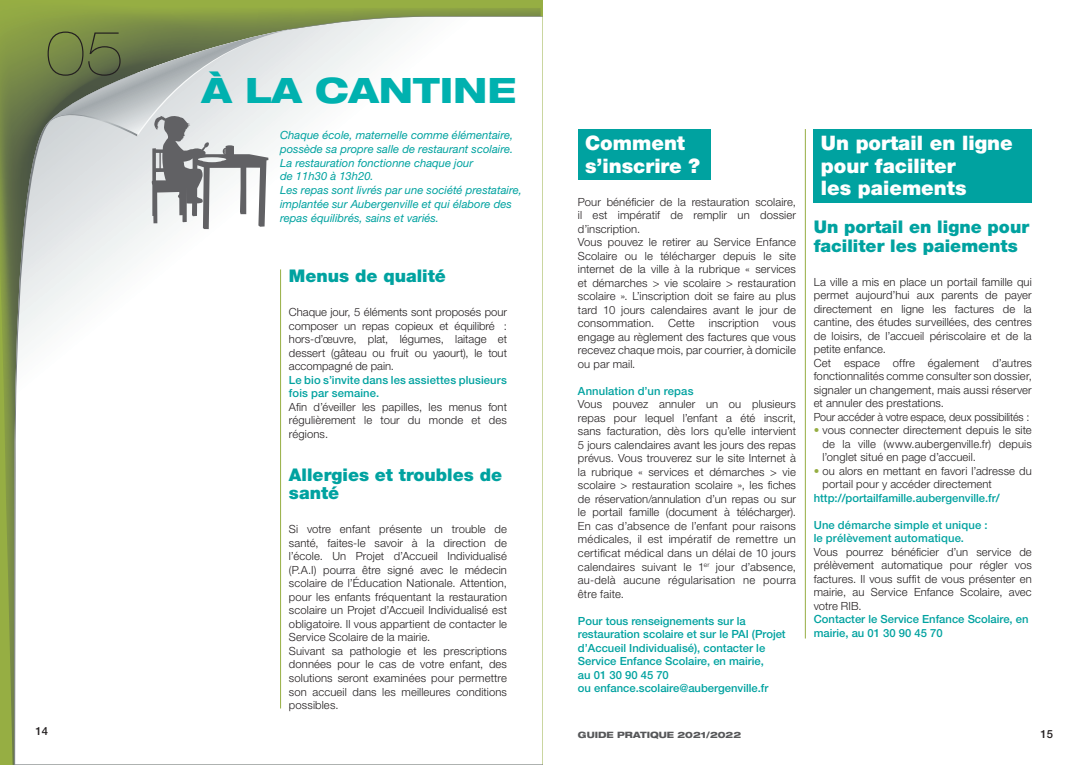
<style>
.page{position:relative;width:1085px;height:780px;background:#fff}
.page>*{position:absolute;margin:0;border:0;box-sizing:border-box;transform-origin:0 0}
.t1{font:200 expanded 60px "Helvetica Neue LT Std";color:#231f20}
.t2{font:800 expanded 35px "Helvetica Neue LT Std";color:#00b1af}
.t3{font:900 20px/22.5px "Helvetica Neue LT Std";color:#fff}
.t4{font:900 17.5px/18.8px "Helvetica Neue LT Std";color:#00a2a0}
.t5{font:300 11.25px/13.5px "Helvetica Neue LT Std";letter-spacing:.01em;color:#231f20;text-align:justify}
.t6{font:500 11.25px/13.5px "Helvetica Neue LT Std";color:#00a2a0}
.t7{font:italic 11.25px/13.8px "Helvetica Neue LT Std";color:#00a2a0}
.t8{font:500 11.25px "Helvetica Neue LT Std";color:#231f20}
.t9{font:800 expanded 8.75px "Helvetica Neue LT Std";color:#57585a}
.s1{color:#96ae43}
</style>
<div class="page">
<img style="left:292px;top:7px;width:206px;height:1px">
<img style="left:5px;top:450px;width:9px;height:314px">
<img style="left:0;top:0;width:292px;height:450px">
<hr style="left:804px;top:129px;width:1px;height:509px;background:#96ae43">
<div style="left:578px;top:129px;width:132px;height:51px;background:#00a2a0"></div>
<div style="left:813px;top:129px;width:218px;height:73px;background:#00a2a0"></div>
<svg style="left:14px;top:16px;width:528px;height:748px"></svg>
<h1 class="t1" style="left:46px;top:19px;width:79px">05</h1>
<h2 class="t2" style="left:202px;top:68px;width:316px">À LA CANTINE</h2>
<p class="t7" style="left:280px;top:128px;width:243px">Chaque école, maternelle comme élémentaire, possède sa propre salle de restaurant scolaire.<br>La restauration fonctionne chaque jour<br>de 11h30 à 13h20.<br>Les repas sont livrés par une société prestataire, implantée sur Aubergenville et qui élabore des repas équilibrés, sains et variés.</p>
<h3 class="t4" style="left:289px;top:266px;width:158px">Menus de qualité</h3>
<p class="t5" style="left:289px;top:305px;width:219px">Chaque jour, 5 éléments sont proposés pour composer un repas copieux et équilibré : hors-d’œuvre, plat, légumes, laitage et dessert (gâteau ou fruit ou yaourt), le tout accompagné de pain.</p>
<p class="t6" style="left:289px;top:373px;width:219px">Le bio s’invite dans les assiettes plusieurs fois par semaine.</p>
<p class="t5" style="left:289px;top:399px;width:219px">Afin d’éveiller les papilles, les menus font régulièrement le tour du monde et des régions.</p>
<h3 class="t4" style="left:289px;top:465px;width:214px">Allergies et troubles de santé</h3>
<p class="t5" style="left:289px;top:522px;width:219px;text-align:left">Si votre enfant présente un trouble de santé, faites-le savoir à la direction de l’école. Un Projet d’Accueil Individualisé (P.A.I) pourra être signé avec le médecin scolaire de l’Éducation Nationale. Attention, pour les enfants fréquentant la restauration scolaire un Projet d’Accueil Individualisé est obligatoire. Il vous appartient de contacter le Service Scolaire de la mairie.<br>Suivant sa pathologie et les prescriptions données pour le cas de votre enfant, des solutions seront examinées pour permettre son accueil dans les meilleures conditions possibles.</p>
<h3 class="t3" style="left:585px;top:132px;width:116px">Comment s’inscrire ?</h3>
<h3 class="t3" style="left:820px;top:132px;width:193px">Un portail en ligne pour faciliter<br>les paiements</h3>
<p class="t5" style="left:578px;top:195px;width:219px;text-align:left">Pour bénéficier de la restauration scolaire, il est impératif de remplir un dossier d’inscription.<br>Vous pouvez le retirer au Service Enfance Scolaire ou le télécharger depuis le site internet de la ville à la rubrique « services et démarches &gt; vie scolaire &gt; restauration scolaire ». L’inscription doit se faire au plus tard 10 jours calendaires avant le jour de consommation. Cette inscription vous engage au règlement des factures que vous recevez chaque mois, par courrier, à domicile ou par mail.</p>
<p class="t6" style="left:578px;top:384px;width:117px">Annulation d’un repas</p>
<p class="t5" style="left:578px;top:397px;width:219px">Vous pouvez annuler un ou plusieurs repas pour lequel l’enfant a été inscrit, sans facturation, dès lors qu’elle intervient 5 jours calendaires avant les jours des repas prévus. Vous trouverez sur le site Internet à la rubrique « services et démarches &gt; vie scolaire &gt; restauration scolaire », les fiches de réservation/annulation d’un repas ou sur le portail famille (document à télécharger).<br>En cas d’absence de l’enfant pour raisons médicales, il est impératif de remettre un certificat médical dans un délai de 10 jours calendaires suivant le 1<sup>er</sup> jour d’absence, au-delà aucune régularisation ne pourra être faite.</p>
<p class="t6" style="left:578px;top:613px;width:209px">Pour tous renseignements sur la restauration scolaire et sur le PAI (Projet d’Accueil Individualisé), contacter le Service Enfance Scolaire, en mairie,<br>au 01 30 90 45 70<br>ou enfance.scolaire@aubergenville.fr</p>
<h3 class="t4" style="left:813px;top:217px;width:217px">Un portail en ligne pour faciliter les paiements</h3>
<p class="t5" style="left:813px;top:274px;width:219px;text-align:left">La ville a mis en place un portail famille qui permet aujourd’hui aux parents de payer directement en ligne les factures de la cantine, des études surveillées, des centres de loisirs, de l’accueil périscolaire et de la petite enfance.<br>Cet espace offre également d’autres fonctionnalités comme consulter son dossier, signaler un changement, mais aussi réserver et annuler des prestations.<br>Pour accéder à votre espace, deux possibilités :</p>
<p class="t5" style="left:822px;top:423px;width:211px;text-indent:-9px"><span class="s1">•</span> vous connecter directement depuis le site de la ville (www.aubergenville.fr) depuis l’onglet situé en page d’accueil.</p>
<p class="t5" style="left:822px;top:463px;width:211px;text-indent:-9px"><span class="s1">•</span> ou alors en mettant en favori l’adresse du portail pour y accéder directement</p>
<p class="t6" style="left:813px;top:491px;width:187px">http://portailfamille.aubergenville.fr/</p>
<p class="t6" style="left:813px;top:518px;width:175px">Une démarche simple et unique : le prélèvement automatique.</p>
<p class="t5" style="left:813px;top:544px;width:219px">Vous pourrez bénéficier d’un service de prélèvement automatique pour régler vos factures. Il vous suffit de vous présenter en mairie, au Service Enfance Scolaire, avec votre RIB.</p>
<p class="t6" style="left:813px;top:612px;width:216px">Contacter le Service Enfance Scolaire, en mairie, au 01 30 90 45 70</p>
<p class="t8" style="left:35px;top:724px;width:14px">14</p>
<p class="t8" style="left:35px;top:727px;width:14px">14</p>
<p class="t8" style="left:1040px;top:727px;width:14px">15</p>
<p class="t9" style="left:578px;top:729px;width:165px">GUIDE PRATIQUE 2021/2022</p>
</div>
